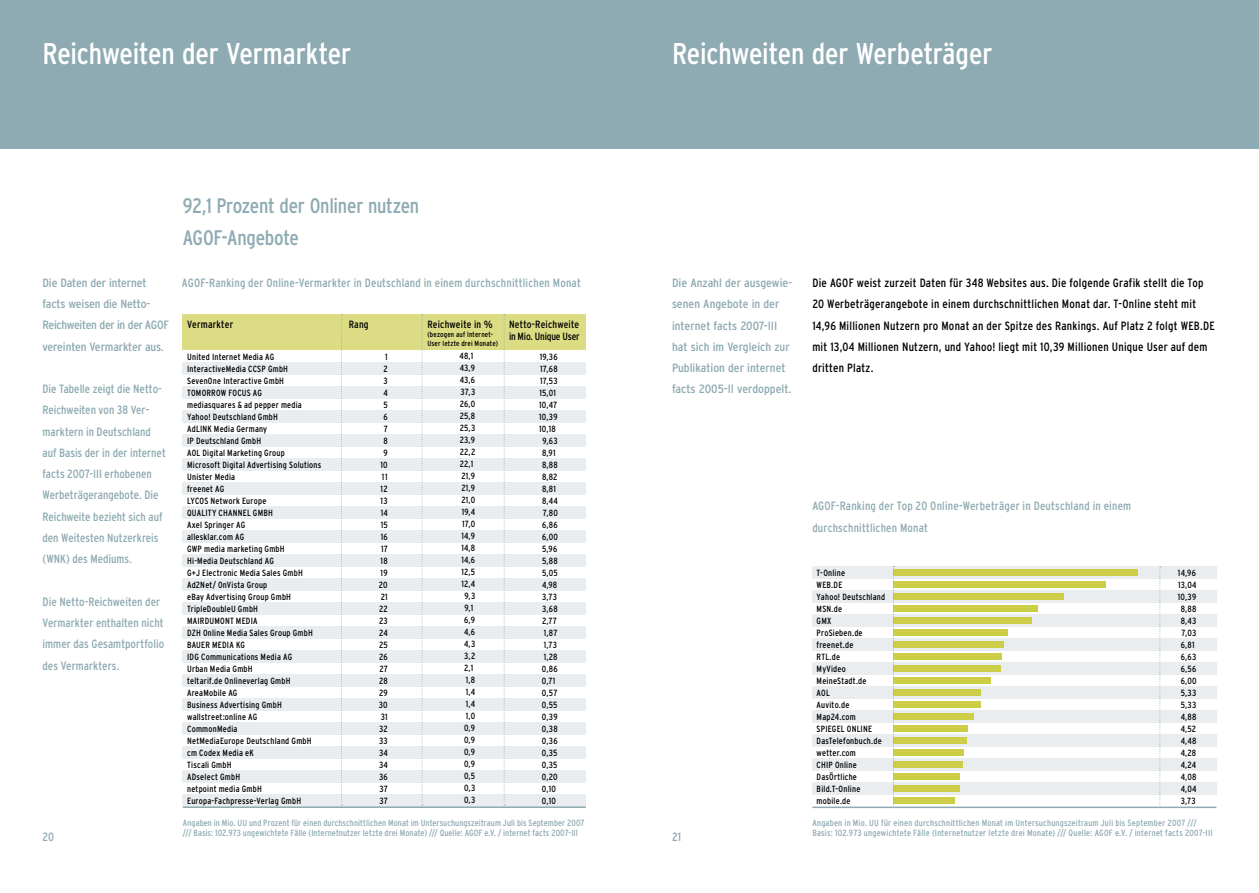
<style>
.page{position:relative;width:1259px;height:893px;background:#fff}
.page>*{position:absolute;margin:0;border:0;box-sizing:border-box;transform-origin:0 0}
.t1{font:condensed 30px "Interstate";letter-spacing:-.005em;color:#fff}
.t2{font:condensed 21px/32px "Interstate";letter-spacing:-.01em;color:#8eaab2}
.t3{font:condensed 12px/21.3px "Interstate";color:#8eaab2}
.t4{font:condensed 12px/21.3px "Interstate";letter-spacing:.02em;color:#000}
.t5{font:condensed 12px/21.3px "Interstate";color:#8eaab2;scale:1.08 1}
.t6{font:condensed 10.5px/12px "Interstate";letter-spacing:.015em;color:#000}
.t7{font:condensed 9px/12px "Interstate";letter-spacing:.025em;color:#000;text-align:center}
.t8{font:condensed 9px/10.5px "Interstate";letter-spacing:.015em;color:#8eaab2}
.t9{font:condensed 7.5px/9px "Interstate";letter-spacing:.025em;color:#000}
</style>
<div class="page">
<div style="left:0;top:0;width:1259px;height:149px;background:#8eaab2"></div>
<div style="left:183px;top:795px;width:403px;height:12px;background:#eaedef"></div>
<div style="left:183px;top:771px;width:403px;height:12px;background:#eaedef"></div>
<div style="left:183px;top:747px;width:403px;height:12px;background:#eaedef"></div>
<div style="left:183px;top:723px;width:403px;height:12px;background:#eaedef"></div>
<div style="left:183px;top:699px;width:403px;height:12px;background:#eaedef"></div>
<div style="left:183px;top:603px;width:403px;height:12px;background:#eaedef"></div>
<div style="left:183px;top:627px;width:403px;height:12px;background:#eaedef"></div>
<div style="left:183px;top:651px;width:403px;height:12px;background:#eaedef"></div>
<div style="left:183px;top:675px;width:403px;height:12px;background:#eaedef"></div>
<div style="left:183px;top:363px;width:403px;height:12px;background:#eaedef"></div>
<div style="left:183px;top:387px;width:403px;height:12px;background:#eaedef"></div>
<div style="left:183px;top:411px;width:403px;height:12px;background:#eaedef"></div>
<div style="left:183px;top:435px;width:403px;height:12px;background:#eaedef"></div>
<div style="left:183px;top:459px;width:403px;height:12px;background:#eaedef"></div>
<div style="left:183px;top:483px;width:403px;height:12px;background:#eaedef"></div>
<div style="left:183px;top:507px;width:403px;height:12px;background:#eaedef"></div>
<div style="left:183px;top:531px;width:403px;height:12px;background:#eaedef"></div>
<div style="left:183px;top:555px;width:403px;height:12px;background:#eaedef"></div>
<div style="left:183px;top:579px;width:403px;height:12px;background:#eaedef"></div>
<div style="left:183px;top:314px;width:403px;height:36px;background:#dcdc85"></div>
<hr style="left:183px;top:806px;width:403px;height:2px;background:#8eaab2">
<svg style="left:504px;top:314px;width:1px;height:491px"></svg>
<svg style="left:341px;top:314px;width:1px;height:491px"></svg>
<svg style="left:422px;top:314px;width:1px;height:491px"></svg>
<div style="left:812px;top:662px;width:404px;height:12px;background:#eaedef"></div>
<div style="left:812px;top:686px;width:404px;height:12px;background:#eaedef"></div>
<div style="left:812px;top:710px;width:404px;height:12px;background:#eaedef"></div>
<div style="left:812px;top:734px;width:404px;height:12px;background:#eaedef"></div>
<div style="left:812px;top:758px;width:404px;height:12px;background:#eaedef"></div>
<div style="left:812px;top:782px;width:404px;height:12px;background:#eaedef"></div>
<div style="left:812px;top:590px;width:404px;height:12px;background:#eaedef"></div>
<div style="left:812px;top:614px;width:404px;height:12px;background:#eaedef"></div>
<div style="left:812px;top:638px;width:404px;height:12px;background:#eaedef"></div>
<div style="left:812px;top:566px;width:404px;height:12px;background:#eaedef"></div>
<div style="left:893px;top:569px;width:244px;height:7px;background:#ccce47"></div>
<div style="left:893px;top:581px;width:213px;height:7px;background:#ccce47"></div>
<div style="left:893px;top:593px;width:170px;height:7px;background:#ccce47"></div>
<div style="left:893px;top:605px;width:145px;height:7px;background:#ccce47"></div>
<div style="left:893px;top:617px;width:138px;height:7px;background:#ccce47"></div>
<div style="left:893px;top:629px;width:115px;height:7px;background:#ccce47"></div>
<div style="left:893px;top:641px;width:111px;height:7px;background:#ccce47"></div>
<div style="left:893px;top:653px;width:108px;height:7px;background:#ccce47"></div>
<div style="left:893px;top:665px;width:107px;height:7px;background:#ccce47"></div>
<div style="left:893px;top:677px;width:97px;height:7px;background:#ccce47"></div>
<div style="left:893px;top:689px;width:87px;height:7px;background:#ccce47"></div>
<div style="left:893px;top:701px;width:87px;height:7px;background:#ccce47"></div>
<div style="left:893px;top:713px;width:80px;height:7px;background:#ccce47"></div>
<div style="left:893px;top:725px;width:74px;height:7px;background:#ccce47"></div>
<div style="left:893px;top:737px;width:73px;height:7px;background:#ccce47"></div>
<div style="left:893px;top:749px;width:70px;height:7px;background:#ccce47"></div>
<div style="left:893px;top:761px;width:70px;height:7px;background:#ccce47"></div>
<div style="left:893px;top:773px;width:67px;height:7px;background:#ccce47"></div>
<div style="left:893px;top:785px;width:66px;height:7px;background:#ccce47"></div>
<div style="left:893px;top:797px;width:61px;height:7px;background:#ccce47"></div>
<hr style="left:812px;top:807px;width:404px;height:1px;background:#8eaab2">
<svg style="left:1159px;top:566px;width:2px;height:241px"></svg>
<svg style="left:893px;top:566px;width:1px;height:241px"></svg>
<h1 class="t1" style="left:43px;top:42px;width:310px">Reichweiten der Vermarkter</h1>
<h2 class="t2" style="left:183px;top:191px;width:238px">92,1 Prozent der Onliner nutzen<br>AGOF-Angebote</h2>
<h1 class="t1" style="left:672px;top:42px;width:322px">Reichweiten der Werbeträger</h1>
<h3 class="t5" style="left:43px;top:273px;width:118px">Die Daten der internet facts weisen die Netto-<br>Reichweiten der in der AGOF vereinten Vermarkter aus.</h3>
<h3 class="t3" style="left:43px;top:379px;width:125px">Die Tabelle zeigt die Netto-<br>Reichweiten von 38 Ver&shy;marktern in Deutschland auf Basis der in der internet facts 2007-III erhobenen<br>Werbeträgerangebote. Die<br>Reichweite bezieht sich auf den Weitesten Nutzerkreis (WNK) des Mediums.</h3>
<h3 class="t3" style="left:43px;top:592px;width:123px">Die Netto-Reichweiten der<br>Vermarkter enthalten nicht immer das Gesamtportfolio des Vermarkters.</h3>
<h3 class="t3" style="left:182px;top:273px;width:400px">AGOF-Ranking der Online-Vermarkter in Deutschland in einem durchschnittlichen Monat</h3>
<p class="t4" style="left:812px;top:273px;width:404px">Die AGOF weist zurzeit Daten für 348 Websites aus. Die folgende Grafik stellt die Top 20 Werbeträgerangebote in einem durchschnittlichen Monat dar. T-Online steht mit 14,96 Millionen Nutzern pro Monat an der Spitze des Rankings. Auf Platz 2 folgt WEB.DE mit 13,04 Millionen Nutzern, und Yahoo! liegt mit 10,39 Millionen Unique User auf dem dritten Platz.</p>
<h3 class="t5" style="left:672px;top:273px;width:113px">Die Anzahl der ausgewie&shy;senen Angebote in der internet facts 2007-III hat sich im Vergleich zur<br>Publikation der internet facts 2005-II verdoppelt.</h3>
<p class="t6" style="left:187px;top:319px;width:48px">Vermarkter</p>
<p class="t7" style="left:187px;top:351px;width:136px;text-align:left">United Internet Media AG<br>InteractiveMedia CCSP GmbH<br>SevenOne Interactive GmbH<br>TOMORROW FOCUS AG<br>mediasquares &amp; ad pepper media<br>Yahoo! Deutschland GmbH<br>AdLINK Media Germany<br>IP Deutschland GmbH<br>AOL Digital Marketing Group<br>Microsoft Digital Advertising Solutions<br>Unister Media<br>freenet AG<br>LYCOS Network Europe<br>QUALITY CHANNEL GMBH<br>Axel Springer AG<br>allesklar.com AG<br>GWP media marketing GmbH<br>Hi-Media Deutschland AG<br>G+J Electronic Media Sales GmbH<br>Ad2Net/ OnVista Group<br>eBay Advertising Group GmbH<br>TripleDoubleU GmbH<br>MAIRDUMONT MEDIA<br>DZH Online Media Sales Group GmbH<br>BAUER MEDIA KG<br>IDG Communications Media AG<br>Urban Media GmbH<br>teltarif.de Onlineverlag GmbH<br>AreaMobile AG<br>Business Advertising GmbH wallstreet:online AG<br>CommonMedia<br>NetMediaEurope Deutschland GmbH cm Codex Media eK<br>Tiscali GmbH<br>ADselect GmbH<br>netpoint media GmbH<br>Europa-Fachpresse-Verlag GmbH</p>
<p class="t7" style="left:459px;top:351px;width:17px;text-align:right">48,1<br>43,9<br>43,6<br>37,3<br>26,0<br>25,8<br>25,3<br>23,9<br>22,2<br>22,1<br>21,9<br>21,9<br>21,0<br>19,4<br>17,0<br>14,9<br>14,8<br>14,6<br>12,5<br>12,4<br>9,3<br>9,1<br>6,9<br>4,6<br>4,3<br>3,2<br>2,1<br>1,8<br>1,4<br>1,4<br>1,0<br>0,9<br>0,9<br>0,9<br>0,9<br>0,5<br>0,3<br>0,3</p>
<p class="t6" style="left:427px;top:319px;width:67px">Reichweite in %</p>
<p class="t9" style="left:427px;top:331px;width:72px">(bezogen auf Internet-<br>User letzte drei Monate)</p>
<p class="t6" style="left:509px;top:319px;width:72px">Netto-Reichweite in Mio. Unique User</p>
<p class="t7" style="left:539px;top:351px;width:20px">19,36<br>17,68<br>17,53<br>15,01<br>10,47<br>10,39<br>10,18<br>9,63<br>8,91<br>8,88<br>8,82<br>8,81<br>8,44<br>7,80<br>6,86<br>6,00<br>5,96<br>5,88<br>5,05<br>4,98<br>3,73<br>3,68<br>2,77<br>1,87<br>1,73<br>1,28<br>0,86<br>0,71<br>0,57<br>0,55<br>0,39<br>0,38<br>0,36<br>0,35<br>0,35<br>0,20<br>0,10<br>0,10</p>
<p class="t6" style="left:349px;top:319px;width:21px">Rang</p>
<p class="t7" style="left:379px;top:351px;width:10px;text-align:right">1<br>2<br>3<br>4<br>5<br>6<br>7<br>8<br>9<br>10<br>11<br>12<br>13<br>14<br>15<br>16<br>17<br>18<br>19<br>20<br>21<br>22<br>23<br>24<br>25<br>26<br>27<br>28<br>29<br>30<br>31<br>32<br>33<br>34<br>34<br>36<br>37<br>37</p>
<h3 class="t3" style="left:812px;top:496px;width:320px">AGOF-Ranking der Top 20 Online-Werbeträger in Deutschland in einem durchschnittlichen Monat</h3>
<p class="t7" style="left:816px;top:567px;width:70px;text-align:left">T-Online<br>WEB.DE<br>Yahoo! Deutschland<br>MSN.de<br>GMX<br>ProSieben.de freenet.de<br>RTL.de<br>MyVideo<br>MeineStadt.de<br>AOL<br>Auvito.de<br>Map24.com<br>SPIEGEL ONLINE<br>DasTelefonbuch.de wetter.com<br>CHIP Online<br>DasÖrtliche<br>Bild.T-Online mobile.de</p>
<p class="t7" style="left:1177px;top:567px;width:20px">14,96<br>13,04<br>10,39<br>8,88<br>8,43<br>7,03<br>6,81<br>6,63<br>6,56<br>6,00<br>5,33<br>5,33<br>4,88<br>4,52<br>4,48<br>4,28<br>4,24<br>4,08<br>4,04<br>3,73</p>
<p class="t8" style="left:183px;top:818px;width:403px">Angaben in Mio. UU und Prozent für einen durchschnittlichen Monat im Untersuchungszeitraum Juli bis September 2007 /// Basis: 102.973 ungewichtete Fälle (Internetnutzer letzte drei Monate) /// Quelle: AGOF e.V. / internet facts 2007-III</p>
<h3 class="t3" style="left:43px;top:827px;width:13px">20</h3>
<h3 class="t3" style="left:672px;top:827px;width:10px">21</h3>
<p class="t8" style="left:812px;top:818px;width:402px">Angaben in Mio. UU für einen durchschnittlichen Monat im Untersuchungszeitraum Juli bis September 2007 ///<br>Basis: 102.973 ungewichtete Fälle (Internetnutzer letzte drei Monate) /// Quelle: AGOF e.V. / internet facts 2007-III</p>
</div>
